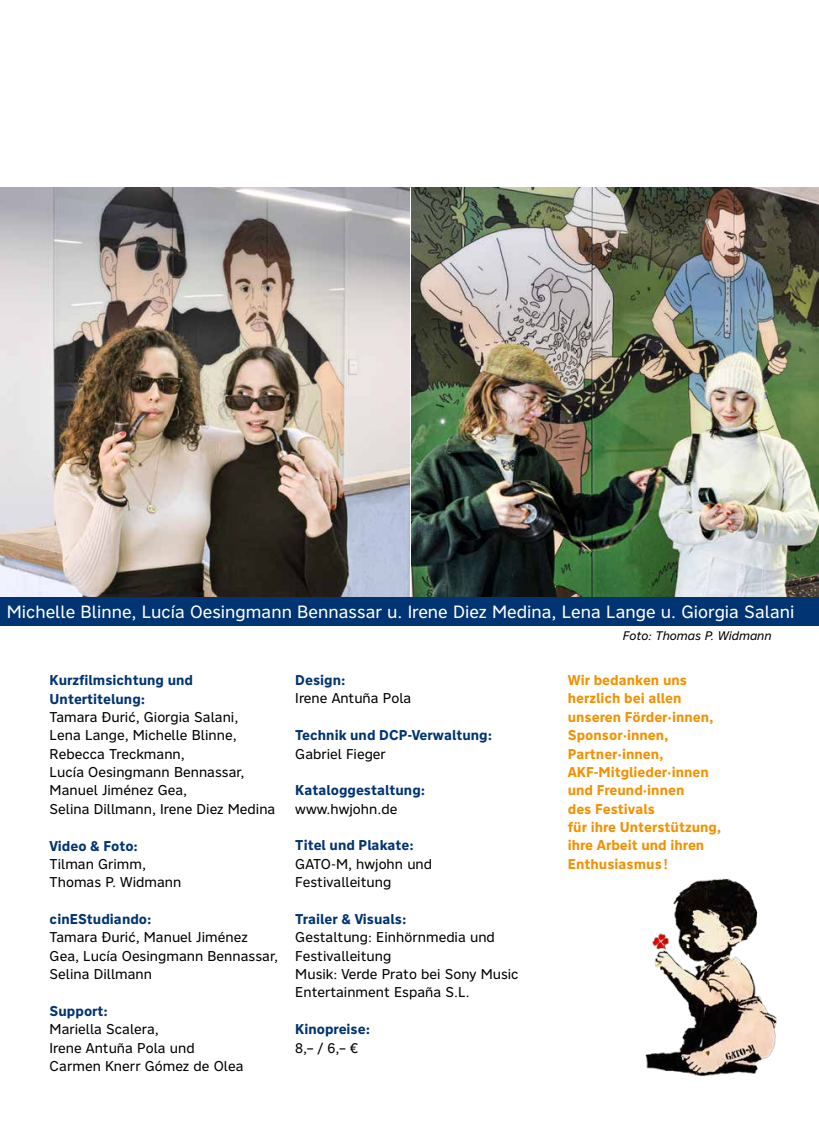
<style>
.page{position:relative;width:819px;height:1141px;background:#fff}
.page>*{position:absolute;margin:0;border:0;box-sizing:border-box;transform-origin:0 0}
.t1{font:17.5px "Nort";color:#fff}
.t2{font:14px/18.4px "Nort";color:#000}
.t3{font:700 14px/18.4px "Nort";color:#f39100}
.t4{font:700 14px/18.4px "Nort";color:#003472}
.t5{font:italic 12.25px "Nort";color:#000}
</style>
<div class="page">
<img style="left:0;top:188px;width:409px;height:409px">
<img style="left:412px;top:188px;width:407px;height:409px">
<div style="left:0;top:597px;width:819px;height:28px;background:#003472"></div>
<img style="left:645px;top:878px;width:132px;height:199px">
<p class="t1" style="left:7px;top:600px;width:789px">Michelle Blinne, Lucía Oesingmann Bennassar u. Irene Diez Medina, Lena Lange u. Giorgia Salani</p>
<p class="t4" style="left:50px;top:671px;width:145px">Kurzfilmsichtung und<br>Untertitelung:</p>
<p class="t2" style="left:50px;top:707px;width:227px">Tamara Đurić, Giorgia Salani,<br>Lena Lange, Michelle Blinne,<br>Rebecca Treckmann,<br>Lucía Oesingmann Bennassar,<br>Manuel Jiménez Gea,<br>Selina Dillmann, Irene Diez Medina</p>
<p class="t4" style="left:50px;top:836px;width:90px">Video &amp; Foto:</p>
<p class="t2" style="left:50px;top:854px;width:133px">Tilman Grimm,<br>Thomas P. Widmann</p>
<p class="t4" style="left:50px;top:910px;width:103px">cinEStudiando:</p>
<p class="t2" style="left:50px;top:928px;width:230px">Tamara Đurić, Manuel Jiménez<br>Gea, Lucía Oesingmann Bennassar,<br>Selina Dillmann</p>
<p class="t4" style="left:50px;top:1001px;width:60px">Support:</p>
<p class="t2" style="left:50px;top:1020px;width:195px">Mariella Scalera,<br>Irene Antuña Pola und<br>Carmen Knerr Gómez de Olea</p>
<p class="t4" style="left:295px;top:671px;width:52px">Design:</p>
<p class="t2" style="left:295px;top:689px;width:117px">Irene Antuña Pola</p>
<p class="t4" style="left:295px;top:726px;width:198px">Technik und DCP-Verwaltung:</p>
<p class="t2" style="left:295px;top:744px;width:92px">Gabriel Fieger</p>
<p class="t4" style="left:295px;top:781px;width:131px">Kataloggestaltung:</p>
<p class="t2" style="left:295px;top:799px;width:103px">www.hwjohn.de</p>
<p class="t4" style="left:295px;top:836px;width:120px">Titel und Plakate:</p>
<p class="t2" style="left:295px;top:854px;width:138px">GATO-M, hwjohn und<br>Festivalleitung</p>
<p class="t4" style="left:295px;top:909px;width:113px">Trailer &amp; Visuals:</p>
<p class="t2" style="left:295px;top:928px;width:225px">Gestaltung: Einhörnmedia und<br>Festivalleitung<br>Musik: Verde Prato bei Sony Music<br>Entertainment España S.L.</p>
<p class="t4" style="left:295px;top:1020px;width:76px">Kinopreise:</p>
<p class="t2" style="left:295px;top:1038px;width:65px">8,– / 6,– €</p>
<p class="t5" style="left:623px;top:627px;width:150px">Foto: Thomas P. Widmann</p>
<p class="t3" style="left:567px;top:671px;width:155px">Wir bedanken uns herzlich bei allen unseren Förder·innen,<br>Sponsor·innen,<br>Partner·innen,<br>AKF-Mitglieder·innen und Freund·innen<br>des Festivals<br>für ihre Unterstützung, ihre Arbeit und ihren<br>Enthusiasmus!</p>
</div>
